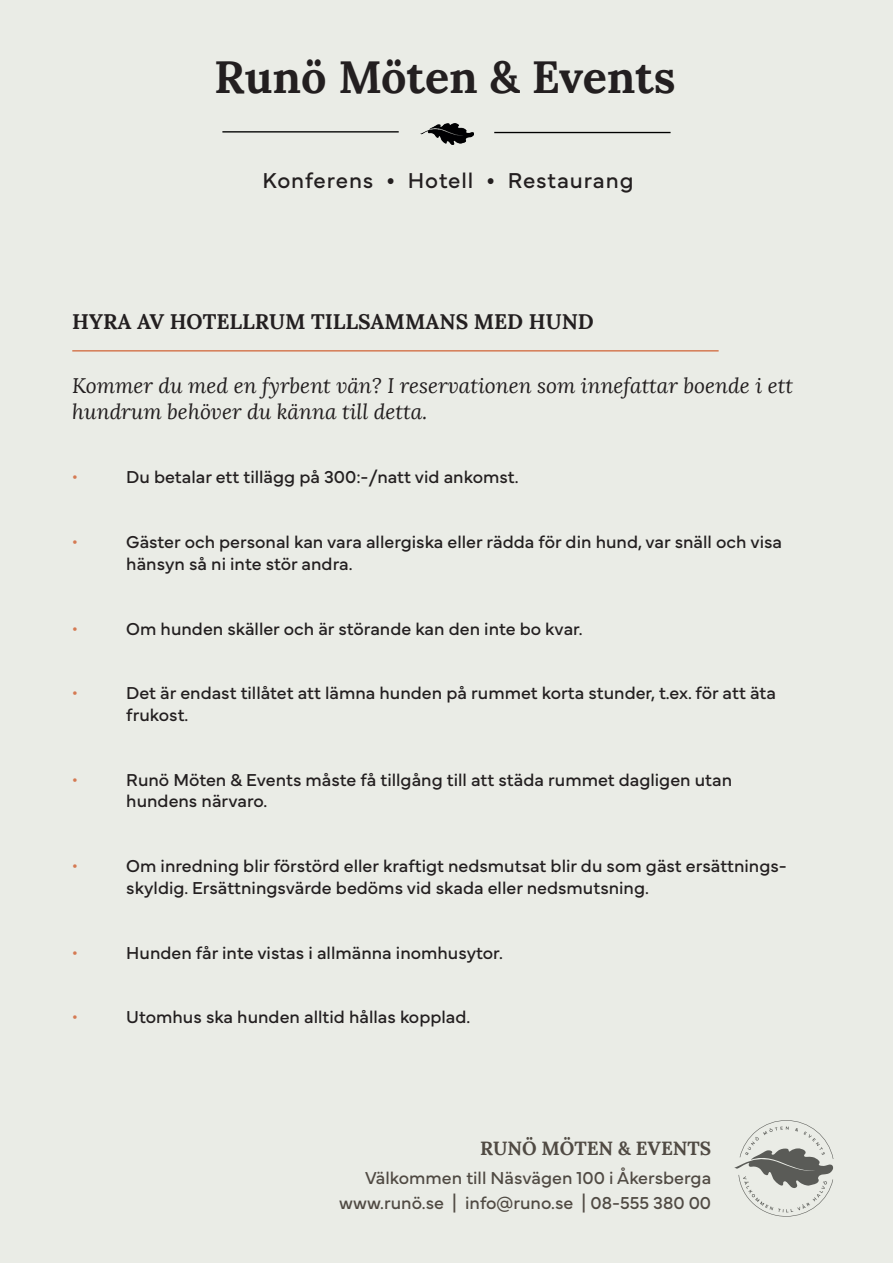
<style>
.page{position:relative;width:893px;height:1263px;background:#eaece6}
.page>*{position:absolute;margin:0;border:0;box-sizing:border-box;transform-origin:0 0}
.t1{font:700 45px "Lora";color:#231f20}
.t2{font:22.5px "Mundial";letter-spacing:.04em;color:#231f20}
.t3{font:italic 21px/25.5px "Lora";color:#231f20}
.t4{font:700 21px "Lora";color:#231f20}
.t5{font:700 19.05px "Lora";color:#504a43}
.t6{font:18px/21.6px "Mundial";color:#231f20}
.t7{font:18px/25.3px "Mundial";color:#504a43;text-align:right}
.t8{font:18px "Mundial";color:#d57a53}
.s1{font-family:"Minion Pro"}
</style>
<div class="page">
<hr style="left:494px;top:132px;width:177px;height:1px;background:#000">
<img style="left:420px;top:123px;width:53px;height:22px">
<hr style="left:222px;top:131px;width:177px;height:2px;background:#000">
<svg style="left:734px;top:1120px;width:99px;height:97px"></svg>
<hr style="left:72px;top:350px;width:647px;height:2px;background:#d57a53">
<h1 class="t1" style="left:214px;top:48px;width:463px">Runö Möten &amp; Events</h1>
<p class="t2" style="left:262px;top:163px;width:373px">Konferens <span class="s1">•</span> Hotell <span class="s1">•</span> Restaurang</p>
<p class="t4" style="left:72px;top:308px;width:523px">HYRA AV HOTELLRUM TILLSAMMANS MED HUND</p>
<p class="t3" style="left:72px;top:373px;width:722px">Kommer du med en fyrbent vän? I reservationen som innefattar boende i ett hundrum behöver du känna till detta.</p>
<p class="t8" style="left:72px;top:463px;width:7px">•</p>
<p class="t6" style="left:126px;top:465px;width:394px">Du betalar ett tillägg på 300:-/natt vid ankomst.</p>
<p class="t8" style="left:72px;top:528px;width:7px">•</p>
<p class="t6" style="left:126px;top:529px;width:657px">Gäster och personal kan vara allergiska eller rädda för din hund, var snäll och visa hänsyn så ni inte stör andra.</p>
<p class="t8" style="left:72px;top:614px;width:7px">•</p>
<p class="t6" style="left:126px;top:616px;width:458px">Om hunden skäller och är störande kan den inte bo kvar.</p>
<p class="t8" style="left:72px;top:679px;width:7px">•</p>
<p class="t6" style="left:126px;top:681px;width:651px">Det är endast tillåtet att lämna hunden på rummet korta stunder, t.ex. för att äta frukost.</p>
<p class="t8" style="left:72px;top:766px;width:7px">•</p>
<p class="t6" style="left:126px;top:767px;width:607px">Runö Möten &amp; Events måste få tillgång till att städa rummet dagligen utan hundens närvaro.</p>
<p class="t8" style="left:72px;top:852px;width:7px">•</p>
<p class="t6" style="left:126px;top:853px;width:662px">Om inredning blir förstörd eller kraftigt nedsmutsat blir du som gäst ersättnings&shy;skyldig. Ersättningsvärde bedöms vid skada eller nedsmutsning.</p>
<p class="t8" style="left:72px;top:938px;width:7px">•</p>
<p class="t6" style="left:126px;top:940px;width:378px">Hunden får inte vistas i allmänna inomhusytor.</p>
<p class="t8" style="left:72px;top:1003px;width:7px">•</p>
<p class="t6" style="left:126px;top:1005px;width:346px">Utomhus ska hunden alltid hållas kopplad.</p>
<p class="t5" style="left:480px;top:1136px;width:233px">RUNÖ MÖTEN &amp; EVENTS</p>
<p class="t7" style="left:339px;top:1163px;width:373px">Välkommen till Näsvägen 100 i Åkersberga www.runö.se | info@runo.se | 08-555 380 00</p>
</div>
